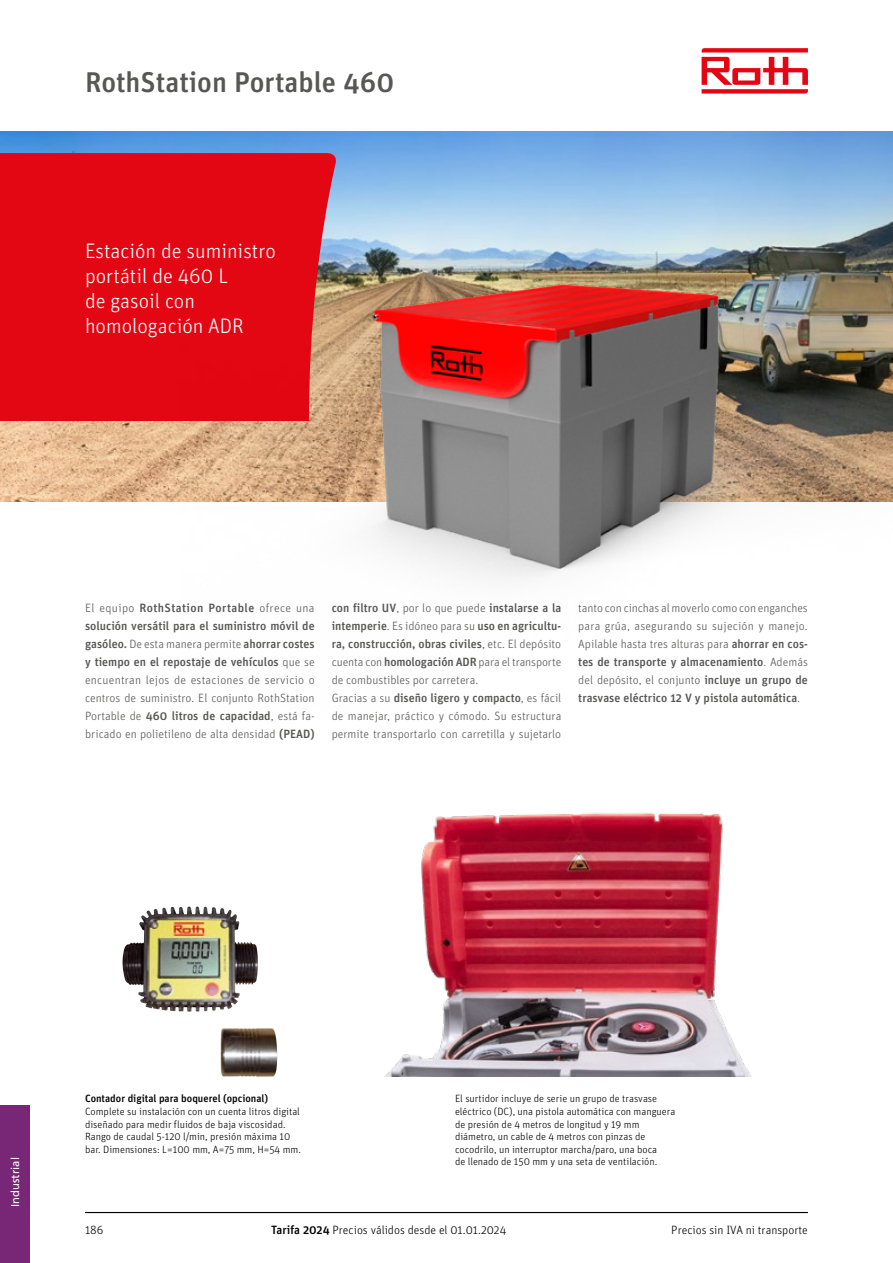
<style>
.page{position:relative;width:893px;height:1263px;background:#fff}
.page>*{position:absolute;margin:0;border:0;box-sizing:border-box;transform-origin:0 0}
.t1{font:500 28.5px "Unit OT";color:#575756}
.t2{font:300 21px/25.2px "Unit OT";color:#fff}
.t3{font:300 12px/18px "Unit OT";color:#575756;text-align:justify}
.t4{font:300 12px "Unit OT";color:#000}
.t5{font:11.25px "Frutiger LT Std";color:#fff}
.pie_de_foto{font:300 10.5px/12.6px "Unit OT";color:#000}
.pie_de_foto-2{font:500 10.5px "Unit OT";color:#000}
.s1{font-weight:500}
</style>
<div class="page">
<img style="left:0;top:132px;width:893px;height:370px">
<div style="left:0;top:153px;width:336px;height:268px;background:#e30613"></div>
<img style="left:180px;top:165px;width:713px;height:415px">
<img style="left:385px;top:813px;width:366px;height:263px">
<img style="left:122px;top:906px;width:86px;height:106px">
<svg style="left:702px;top:48px;width:106px;height:46px"></svg>
<hr style="left:85px;top:1212px;width:723px;height:1px;background:#000">
<div style="left:0;top:1105px;width:30px;height:158px;background:#782776"></div>
<p class="t1" style="left:85px;top:64px;width:311px">RothStation Portable 460</p>
<p class="t2" style="left:85px;top:238px;width:192px">Estación de suministro portátil de 460 L<br>de gasoil con homologación ADR</p>
<p class="t3" style="left:85px;top:599px;width:231px">El equipo <span class="s1">RothStation Portable</span> ofrece una <span class="s1">solución versátil para el suministro móvil de gasóleo.</span> De esta manera permite <span class="s1">ahorrar costes y tiempo en el repostaje de vehículos</span> que se encuentran lejos de estaciones de servicio o centros de suministro. El conjunto RothStation Portable de <span class="s1">460 litros de capacidad</span>, está fa&shy;bricado en polietileno de alta densidad <span class="s1">(PEAD)</span></p>
<p class="t3" style="left:332px;top:599px;width:231px"><span class="s1">con filtro UV</span>, por lo que puede <span class="s1">instalarse a la intemperie</span>. Es idóneo para su <span class="s1">uso en agricultu&shy;ra, construcción, obras civiles</span>, etc. El depósito cuenta con <span class="s1">homologación ADR</span> para el transporte de combustibles por carretera.</p>
<p class="t3" style="left:332px;top:689px;width:231px">Gracias a su <span class="s1">diseño ligero y compacto</span>, es fácil de manejar, práctico y cómodo. Su estructura permite transportarlo con carretilla y sujetarlo</p>
<p class="t3" style="left:578px;top:599px;width:231px">tanto con cinchas al moverlo como con enganches para grúa, asegurando su sujeción y manejo.<br>Apilable hasta tres alturas para <span class="s1">ahorrar en cos&shy;tes de transporte y almacenamiento</span>. Además del depósito, el conjunto <span class="s1">incluye un grupo de trasvase eléctrico 12 V y pistola automática</span>.</p>
<p class="t5" style="left:9px;top:1206px;width:51px;rotate:-90deg">Industrial</p>
<p class="pie_de_foto-2" style="left:85px;top:1092px;width:185px">Contador digital para boquerel (opcional)</p>
<p class="pie_de_foto" style="left:85px;top:1105px;width:217px">Complete su instalación con un cuenta litros digital diseñado para medir fluidos de baja viscosidad.<br>Rango de caudal 5-120 l/min, presión máxima 10 bar. Dimensiones: L=100 mm, A=75 mm, H=54 mm.</p>
<p class="pie_de_foto" style="left:455px;top:1092px;width:222px">El surtidor incluye de serie un grupo de trasvase eléctrico (DC), una pistola automática con manguera de presión de 4 metros de longitud y 19 mm diámetro, un cable de 4 metros con pinzas de cocodrilo, un interruptor marcha/paro, una boca<br>de llenado de 150 mm y una seta de ventilación.</p>
<p class="t4" style="left:85px;top:1223px;width:20px">186</p>
<p class="t4" style="left:271px;top:1223px;width:237px"><span class="s1">Tarifa 2024</span> Precios válidos desde el 01.01.2024</p>
<p class="t4" style="left:671px;top:1223px;width:138px">Precios sin IVA ni transporte</p>
</div>
